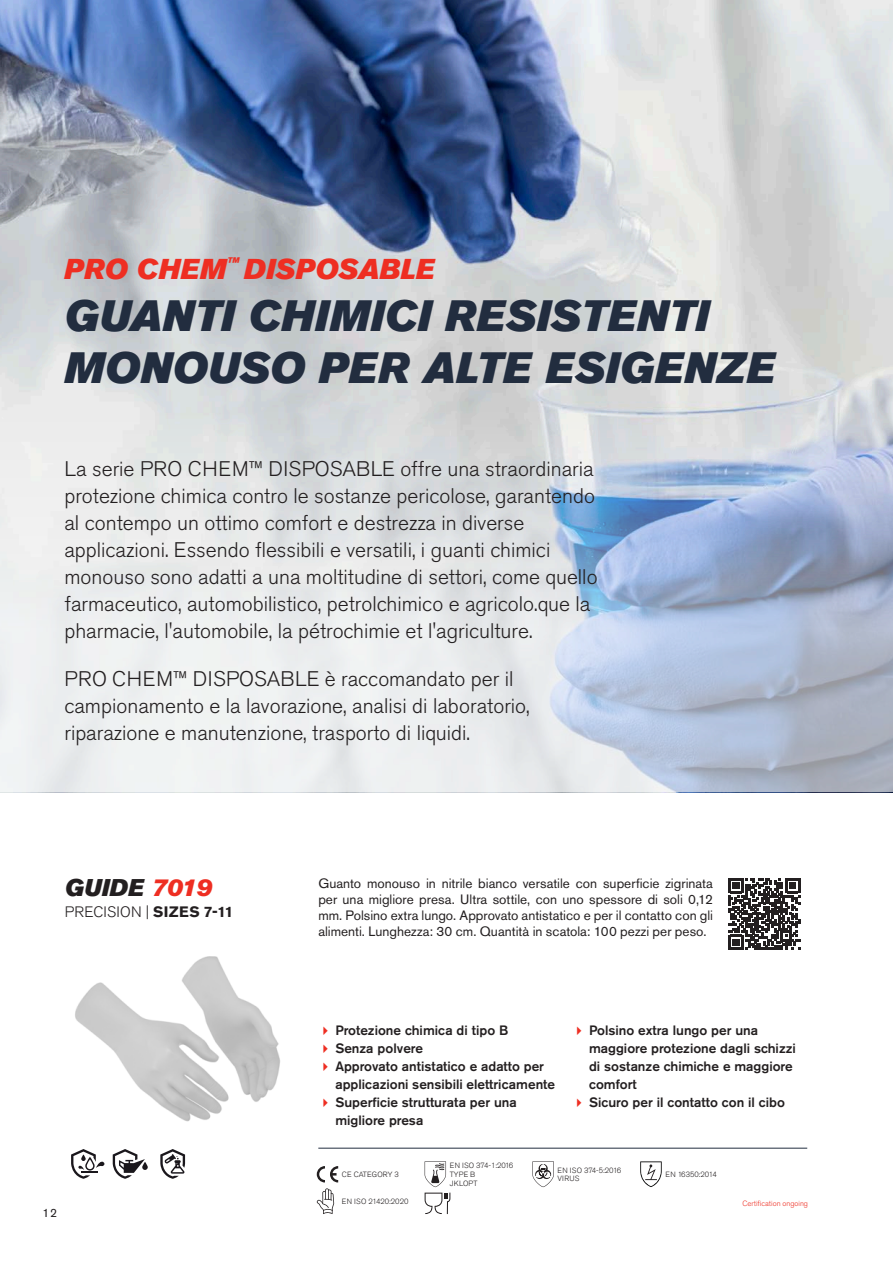
<style>
.page{position:relative;width:893px;height:1263px;background:#fff}
.page>*{position:absolute;margin:0;border:0;box-sizing:border-box;transform-origin:0 0}
.t1{font:italic 43.5px/52.2px "Akzidenz Grotesk Pro Super";letter-spacing:.005em;color:#222d3f}
.t2{font:italic 28.5px "Akzidenz Grotesk Pro Super";letter-spacing:.005em;color:#ee2e22}
.t3{font:italic 24px "Akzidenz Grotesk Pro Super";letter-spacing:.01em;color:#231f20}
.t4{font:300 21px/27px "Akzidenz Grotesk Pro";color:#231f20}
.t5{font:300 15px "Akzidenz Grotesk Pro";letter-spacing:.015em;color:#231f20}
.t6{font:500 13.5px/18px "Akzidenz Grotesk Pro";color:#231f20}
.t7{font:13.5px/16.2px "Akzidenz Grotesk Pro";letter-spacing:.005em;color:#231f20;text-align:justify}
.t8{font:12px "Akzidenz Grotesk Pro";color:#231f20}
.t9{font:300 7.5px/8.7px "Akzidenz Grotesk Pro";color:#231f20}
.t10{font:300 7.5px "Akzidenz Grotesk Pro";color:#ee2e22}
.s1{color:#ee2e22}
.s2{font-weight:700}
</style>
<div class="page">
<img style="left:0;top:0;width:893px;height:792px">
<svg style="left:0;top:399px;width:893px;height:392px;background:#d2d8e2"></svg>
<svg style="left:71px;top:1149px;width:33px;height:30px"></svg>
<svg style="left:113px;top:1149px;width:35px;height:30px"></svg>
<svg style="left:160px;top:1149px;width:25px;height:30px"></svg>
<svg style="left:317px;top:1166px;width:21px;height:16px"></svg>
<svg style="left:532px;top:1161px;width:22px;height:26px"></svg>
<svg style="left:640px;top:1161px;width:22px;height:26px"></svg>
<svg style="left:317px;top:1188px;width:17px;height:26px"></svg>
<svg style="left:425px;top:1161px;width:25px;height:53px"></svg>
<hr style="left:318px;top:1148px;width:489px;height:1px;background:#222d3f">
<img style="left:75px;top:956px;width:205px;height:166px">
<svg style="left:728px;top:878px;width:72px;height:72px"></svg>
<h2 class="t2" style="left:64px;top:250px;width:372px">PRO CHEM<sup>™</sup> DISPOSABLE</h2>
<h1 class="t1" style="left:64px;top:289px;width:713px">GUANTI CHIMICI RESISTENTI<br>MONOUSO PER ALTE ESIGENZE</h1>
<p class="t4" style="left:64px;top:455px;width:535px">La serie PRO CHEM™ DISPOSABLE offre una straordinaria protezione chimica contro le sostanze pericolose, garantendo al contempo un ottimo comfort e destrezza in diverse applicazioni. Essendo flessibili e versatili, i guanti chimici monouso sono adatti a una moltitudine di settori, come quello farmaceutico, automobilistico, petrolchimico e agricolo.que la pharmacie, l'automobile, la pétrochimie et l'agriculture.</p>
<p class="t4" style="left:64px;top:665px;width:467px">PRO CHEM™ DISPOSABLE è raccomandato per il campionamento e la lavorazione, analisi di laboratorio, riparazione e manutenzione, trasporto di liquidi.</p>
<p class="t3" style="left:65px;top:872px;width:148px">GUIDE <span class="s1">7019</span></p>
<p class="t5" style="left:65px;top:902px;width:170px">PRECISION | <span class="s2">SIZES 7-11</span></p>
<p class="t8" style="left:43px;top:1205px;width:16px">12</p>
<p class="t7" style="left:318px;top:875px;width:396px">Guanto monouso in nitrile bianco versatile con superficie zigrinata per una migliore presa. Ultra sottile, con uno spessore di soli 0,12 mm. Polsino extra lungo. Approvato antistatico e per il contatto con gli alimenti. Lunghezza: 30 cm. Quantità in scatola: 100 pezzi per peso.</p>
<p class="t6" style="left:335px;top:1021px;width:221px">Protezione chimica di tipo B<br>Senza polvere<br>Approvato antistatico e adatto per applicazioni sensibili elettricamente<br>Superficie strutturata per una migliore presa</p>
<p class="t6" style="left:589px;top:1021px;width:208px">Polsino extra lungo per una maggiore protezione dagli schizzi di sostanze chimiche e maggiore comfort<br>Sicuro per il contatto con il cibo</p>
<p class="t9" style="left:342px;top:1170px;width:58px">CE CATEGORY 3</p>
<p class="t9" style="left:450px;top:1161px;width:65px">EN ISO 374-1:2016<br>TYPE B<br>JKLOPT</p>
<p class="t9" style="left:558px;top:1166px;width:65px">EN ISO 374-5:2016<br>VIRUS</p>
<p class="t9" style="left:665px;top:1170px;width:53px">EN 16350:2014</p>
<p class="t9" style="left:342px;top:1197px;width:68px">EN ISO 21420:2020</p>
<p class="t10" style="left:742px;top:1199px;width:67px">Certification ongoing</p>
</div>
